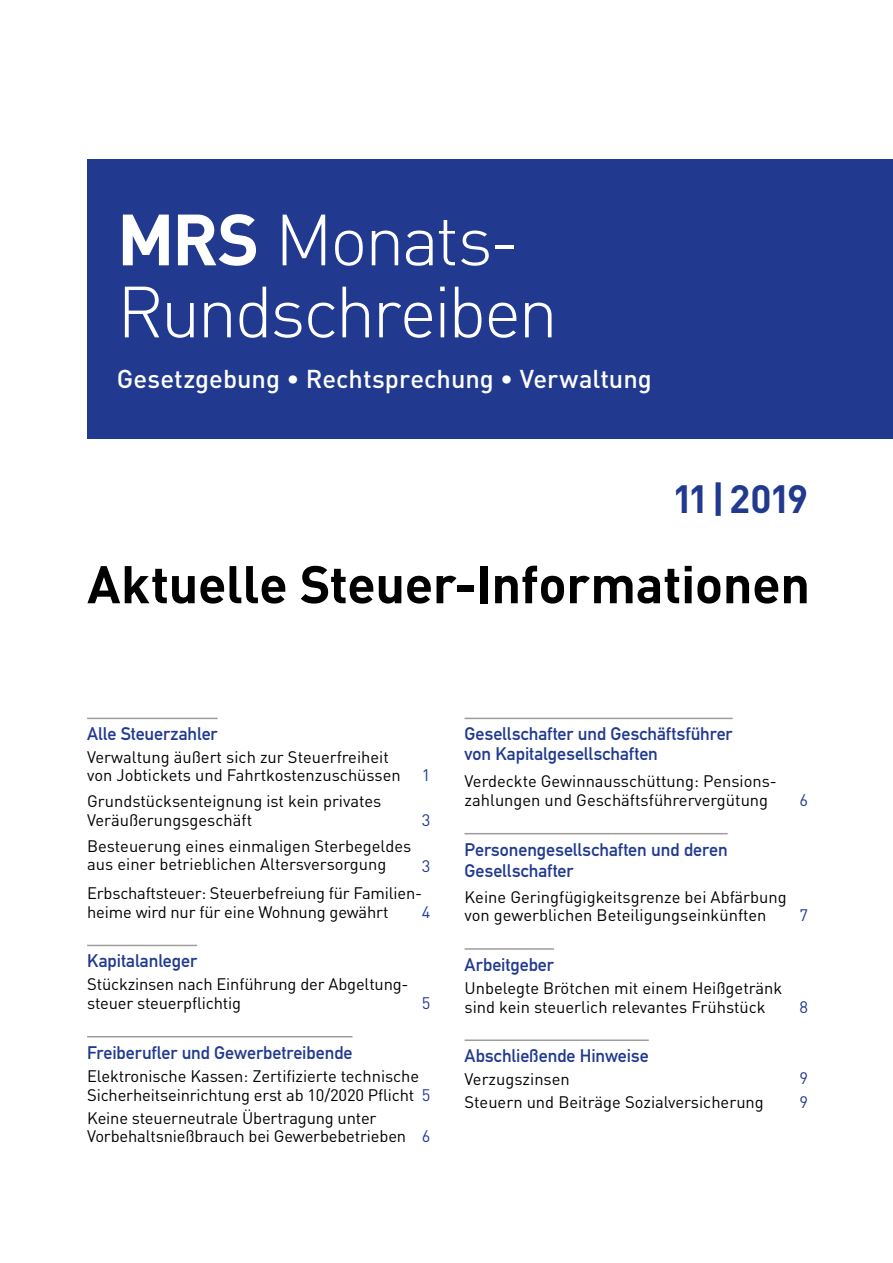
<style>
.page{position:relative;width:893px;height:1263px;background:#fff}
.page>*{position:absolute;margin:0;border:0;box-sizing:border-box;transform-origin:0 0}
.t1{font:300 71.25px/72px "DIN Pro";letter-spacing:-.04em;color:#fff}
.t2{font:700 52.2px "DIN Pro";letter-spacing:-.01em;color:#000}
.t3{font:700 39px "DIN Pro";letter-spacing:-.01em;color:#213a8f}
.t4{font:500 25.5px "DIN Pro";color:#fff}
.t5{font:18px/19.5px "DIN Mittelschrift Std";letter-spacing:-.005em;color:#213a8f}
.t6{font:16.5px/18.8px "DIN Pro";color:#000}
.t7{font:16.5px "DIN Pro";color:#213a8f}
.s1{font-weight:700}
.s2{color:#213a8f}
</style>
<div class="page">
<hr style="left:87px;top:718px;width:131px;height:1px;background:#9d9d9c">
<hr style="left:87px;top:945px;width:110px;height:1px;background:#9d9d9c">
<hr style="left:87px;top:1036px;width:266px;height:1px;background:#9d9d9c">
<hr style="left:465px;top:718px;width:268px;height:1px;background:#9d9d9c">
<hr style="left:465px;top:833px;width:263px;height:1px;background:#9d9d9c">
<hr style="left:465px;top:948px;width:89px;height:2px;background:#9d9d9c">
<hr style="left:465px;top:1039px;width:184px;height:2px;background:#9d9d9c">
<div style="left:87px;top:160px;width:806px;height:279px;background:#213a8f"></div>
<h1 class="t1" style="left:117px;top:201px;width:443px"><span class="s1">MRS</span> Monats-<br>Rundschreiben</h1>
<h3 class="t4" style="left:117px;top:361px;width:536px">Gesetzgebung • Rechtsprechung • Verwaltung</h3>
<h3 class="t3" style="left:674px;top:473px;width:135px">11 |2019</h3>
<h2 class="t2" style="left:87px;top:549px;width:724px">Aktuelle Steuer-Informationen</h2>
<p class="t5" style="left:87px;top:724px;width:132px">Alle Steuerzahler</p>
<p class="t6" style="left:87px;top:748px;width:315px;line-height:18px">Verwaltung äußert sich zur Steuerfreiheit von Jobtickets und Fahrtkostenzuschüssen</p>
<p class="t6" style="left:87px;top:791px;width:296px">Grundstücksenteignung ist kein privates<br>Veräußerungsgeschäft</p>
<p class="t6" style="left:87px;top:836px;width:326px;line-height:18px">Besteuerung eines einmaligen Sterbegeldes aus einer betrieblichen Altersversorgung</p>
<p class="t7" style="left:422px;top:764px;width:10px">1</p>
<p class="t7" style="left:422px;top:809px;width:10px">3</p>
<p class="t7" style="left:422px;top:854px;width:10px">3</p>
<p class="t6" style="left:87px;top:883px;width:336px">Erbschaftsteuer: Steuerbefreiung für Familien&shy;heime wird nur für eine Wohnung gewährt</p>
<p class="t7" style="left:422px;top:901px;width:10px">4</p>
<p class="t5" style="left:87px;top:951px;width:111px">Kapitalanleger</p>
<p class="t6" style="left:87px;top:974px;width:323px">Stückzinsen nach Einführung der Abgeltung&shy;steuer steuerpflichtig</p>
<p class="t7" style="left:422px;top:992px;width:10px">5</p>
<p class="t5" style="left:87px;top:1043px;width:267px">Freiberufler und Gewerbetreibende</p>
<p class="t6" style="left:87px;top:1066px;width:345px">Elektronische Kassen: Zertifizierte technische<br>Sicherheitseinrichtung erst ab 10/2020 Pflicht <span class="s2">5</span></p>
<p class="t6" style="left:87px;top:1107px;width:345px">Keine steuerneutrale Übertragung unter<br>Vorbehaltsnießbrauch bei Gewerbebetrieben <span class="s2">6</span></p>
<p class="t5" style="left:465px;top:724px;width:270px">Gesellschafter und Geschäftsführer von Kapitalgesellschaften</p>
<p class="t6" style="left:465px;top:771px;width:314px">Verdeckte Gewinnausschüttung: Pensions&shy;zahlungen und Geschäftsführervergütung</p>
<p class="t5" style="left:465px;top:839px;width:265px;line-height:21px">Personengesellschaften und deren<br>Gesellschafter</p>
<p class="t6" style="left:465px;top:887px;width:324px">Keine Geringfügigkeitsgrenze bei Abfärbung von gewerblichen Beteiligungseinkünften</p>
<p class="t5" style="left:465px;top:955px;width:91px">Arbeitgeber</p>
<p class="t6" style="left:465px;top:978px;width:319px">Unbelegte Brötchen mit einem Heißgetränk sind kein steuerlich relevantes Frühstück</p>
<p class="t7" style="left:799px;top:789px;width:10px">6</p>
<p class="t7" style="left:799px;top:904px;width:10px">7</p>
<p class="t7" style="left:799px;top:995px;width:10px">8</p>
<p class="t5" style="left:465px;top:1046px;width:186px">Abschließende Hinweise</p>
<p class="t6" style="left:465px;top:1069px;width:107px">Verzugszinsen</p>
<p class="t7" style="left:799px;top:1066px;width:10px">9</p>
<p class="t6" style="left:465px;top:1092px;width:301px">Steuern und Beiträge Sozialversicherung</p>
<p class="t7" style="left:799px;top:1091px;width:10px">9</p>
</div>
